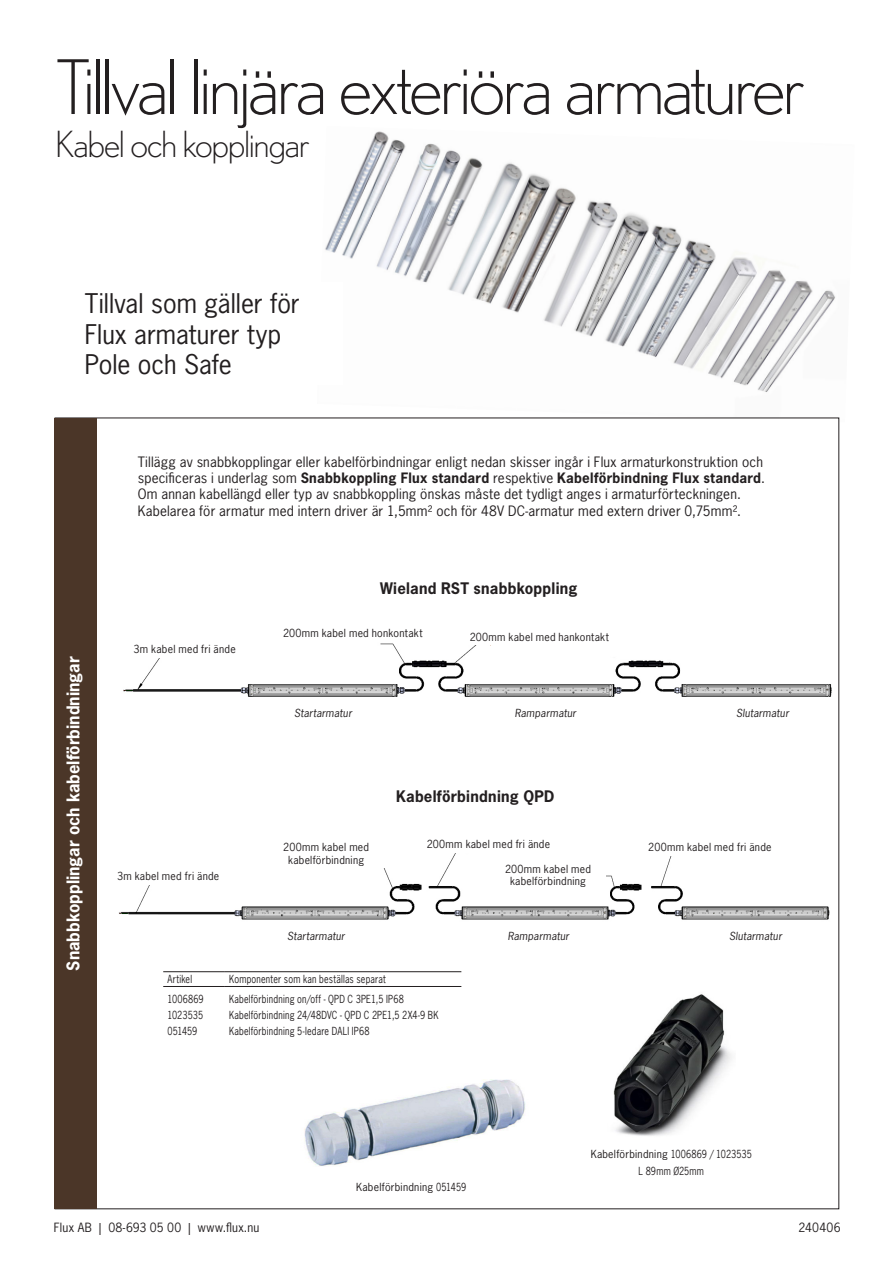
<style>
.page{position:relative;width:893px;height:1263px;background:#fff}
.page>*{position:absolute;margin:0;border:0;box-sizing:border-box;transform-origin:0 0}
.Kapitel_-_Rubrik_högerställd{font:300 75px "Nobel";letter-spacing:-.045em;color:#231f20}
.Kapitel_-_Rubrik_högerställd-2{font:300 36px "Nobel";letter-spacing:-.035em;color:#231f20}
.Skissmått{font:25.5px "News Gothic Std";color:#231f20}
.t1{font:700 16.5px "News Gothic Std";color:#fff}
.Skissmått-2{font:700 15px "News Gothic Std";letter-spacing:.015em;color:#231f20}
.Skissmått-3{font:13.5px/16.2px "News Gothic Std";letter-spacing:.015em;color:#231f20}
.Skissmått-4{font:12px "News Gothic Std";letter-spacing:.02em;color:#231f20}
.Skissmått-5{font:10.5px/12.6px "News Gothic Std";letter-spacing:.025em;color:#231f20;text-align:center}
.Artikeltabell_-_svart{font:10.5px "News Gothic Std";letter-spacing:.025em;color:#231f20;scale:.85 1}
.Skissmått-6{font:italic 10.5px "News Gothic Std";letter-spacing:.02em;color:#231f20}
.Skissmått-7{font:10.5px "News Gothic Std";letter-spacing:.025em;color:#231f20;scale:.85 1}
.Artikeltabell_-_svart-2{font:10.5px "News Gothic Std";letter-spacing:.005em;color:#231f20;scale:.85 1}
.s1{font-weight:700}
</style>
<div class="page">
<img style="left:317px;top:131px;width:523px;height:291px">
<div style="left:55px;top:418px;width:784px;height:791px;background:#fff"></div>
<div style="left:54px;top:418px;width:42px;height:791px;background:#4b3628"></div>
<img style="left:123px;top:643px;width:709px;height:54px">
<div style="left:129px;top:640px;width:111px;height:18px;background:#fff"></div>
<div style="left:458px;top:630px;width:163px;height:15px;background:#fff"></div>
<img style="left:119px;top:853px;width:711px;height:67px">
<div style="left:113px;top:867px;width:110px;height:18px;background:#fff"></div>
<div style="left:251px;top:839px;width:150px;height:28px;background:#fff"></div>
<div style="left:491px;top:861px;width:114px;height:28px;background:#fff"></div>
<div style="left:646px;top:838px;width:128px;height:17px;background:#fff"></div>
<hr style="left:163px;top:971px;width:62px;height:1px;background:#231f20">
<hr style="left:225px;top:971px;width:236px;height:1px;background:#231f20">
<hr style="left:163px;top:986px;width:62px;height:1px;background:#231f20">
<hr style="left:225px;top:986px;width:236px;height:1px;background:#231f20">
<img style="left:613px;top:994px;width:119px;height:142px">
<img style="left:304px;top:1079px;width:222px;height:87px">
<div style="left:85px;top:283px;width:257px;height:102px;background:#fff"></div>
<p class="Kapitel_-_Rubrik_högerställd" style="left:55px;top:44px;width:751px">Tillval linjära exteriöra armaturer</p>
<p class="Kapitel_-_Rubrik_högerställd-2" style="left:55px;top:123px;width:256px">Kabel och kopplingar</p>
<p class="Skissmått" style="left:85px;top:287px;width:216px">Tillval som gäller för</p>
<p class="Skissmått" style="left:85px;top:318px;width:198px">Flux armaturer typ</p>
<p class="Skissmått" style="left:85px;top:348px;width:149px">Pole och Safe</p>
<p class="Skissmått-3" style="left:138px;top:454px;width:629px">Tillägg av snabbkopplingar eller kabelförbindningar enligt nedan skisser ingår i Flux armaturkonstruktion och specificeras i underlag som <span class="s1">Snabbkoppling Flux standard</span> respektive <span class="s1">Kabelförbindning Flux standard</span>.</p>
<p class="Skissmått-3" style="left:138px;top:486px;width:605px">Om annan kabellängd eller typ av snabbkoppling önskas måste det tydligt anges i armaturförteckningen.</p>
<p class="Skissmått-3" style="left:138px;top:502px;width:605px">Kabelarea för armatur med intern driver är 1,5mm² och för 48V DC-armatur med extern driver 0,75mm².</p>
<p class="Skissmått-2" style="left:380px;top:579px;width:199px">Wieland RST snabbkoppling</p>
<p class="t1" style="left:62px;top:970px;width:315px;rotate:-90deg">Snabbkopplingar och kabelförbindningar</p>
<p class="Skissmått-5" style="left:134px;top:643px;width:104px">3m kabel med fri ände</p>
<p class="Skissmått-5" style="left:117px;top:870px;width:104px">3m kabel med fri ände</p>
<p class="Skissmått-5" style="left:283px;top:627px;width:141px">200mm kabel med honkontakt</p>
<p class="Skissmått-5" style="left:470px;top:631px;width:141px">200mm kabel med hankontakt</p>
<p class="Skissmått-6" style="left:294px;top:706px;width:59px">Startarmatur</p>
<p class="Skissmått-6" style="left:515px;top:706px;width:63px">Ramparmatur</p>
<p class="Skissmått-6" style="left:736px;top:706px;width:54px">Slutarmatur</p>
<p class="Skissmått-2" style="left:396px;top:786px;width:160px">Kabelförbindning QPD</p>
<p class="Skissmått-5" style="left:283px;top:841px;width:87px">200mm kabel med kabelförbindning</p>
<p class="Skissmått-5" style="left:427px;top:837px;width:125px">200mm kabel med fri ände</p>
<p class="Skissmått-5" style="left:505px;top:862px;width:87px">200mm kabel med kabelförbindning</p>
<p class="Skissmått-5" style="left:648px;top:841px;width:125px">200mm kabel med fri ände</p>
<p class="Skissmått-6" style="left:287px;top:929px;width:59px">Startarmatur</p>
<p class="Skissmått-6" style="left:508px;top:929px;width:63px">Ramparmatur</p>
<p class="Skissmått-6" style="left:729px;top:929px;width:54px">Slutarmatur</p>
<p class="Artikeltabell_-_svart" style="left:167px;top:972px;width:31px">Artikel</p>
<p class="Artikeltabell_-_svart" style="left:229px;top:972px;width:186px">Komponenter som kan beställas separat</p>
<p class="Artikeltabell_-_svart" style="left:167px;top:992px;width:44px">1006869</p>
<p class="Artikeltabell_-_svart" style="left:229px;top:992px;width:207px">Kabelförbindning on/off - QPD C 3PE1,5 IP68</p>
<p class="Artikeltabell_-_svart-2" style="left:167px;top:1008px;width:44px">1023535</p>
<p class="Artikeltabell_-_svart" style="left:229px;top:1008px;width:248px">Kabelförbindning 24/48DVC - QPD C 2PE1,5 2X4-9 BK</p>
<p class="Artikeltabell_-_svart" style="left:167px;top:1025px;width:37px">051459</p>
<p class="Artikeltabell_-_svart" style="left:229px;top:1025px;width:167px">Kabelförbindning 5-ledare DALI IP68</p>
<p class="Skissmått-5" style="left:356px;top:1180px;width:112px">Kabelförbindning 051459</p>
<p class="Skissmått-5" style="left:591px;top:1148px;width:163px">Kabelförbindning 1006869 / 1023535</p>
<p class="Skissmått-7" style="left:639px;top:1164px;width:78px">L 89mm Ø25mm</p>
<p class="Skissmått-4" style="left:54px;top:1219px;width:207px">Flux AB | 08-693 05 00 | www.flux.nu</p>
<p class="Skissmått-4" style="left:798px;top:1219px;width:44px">240406</p>
</div>
